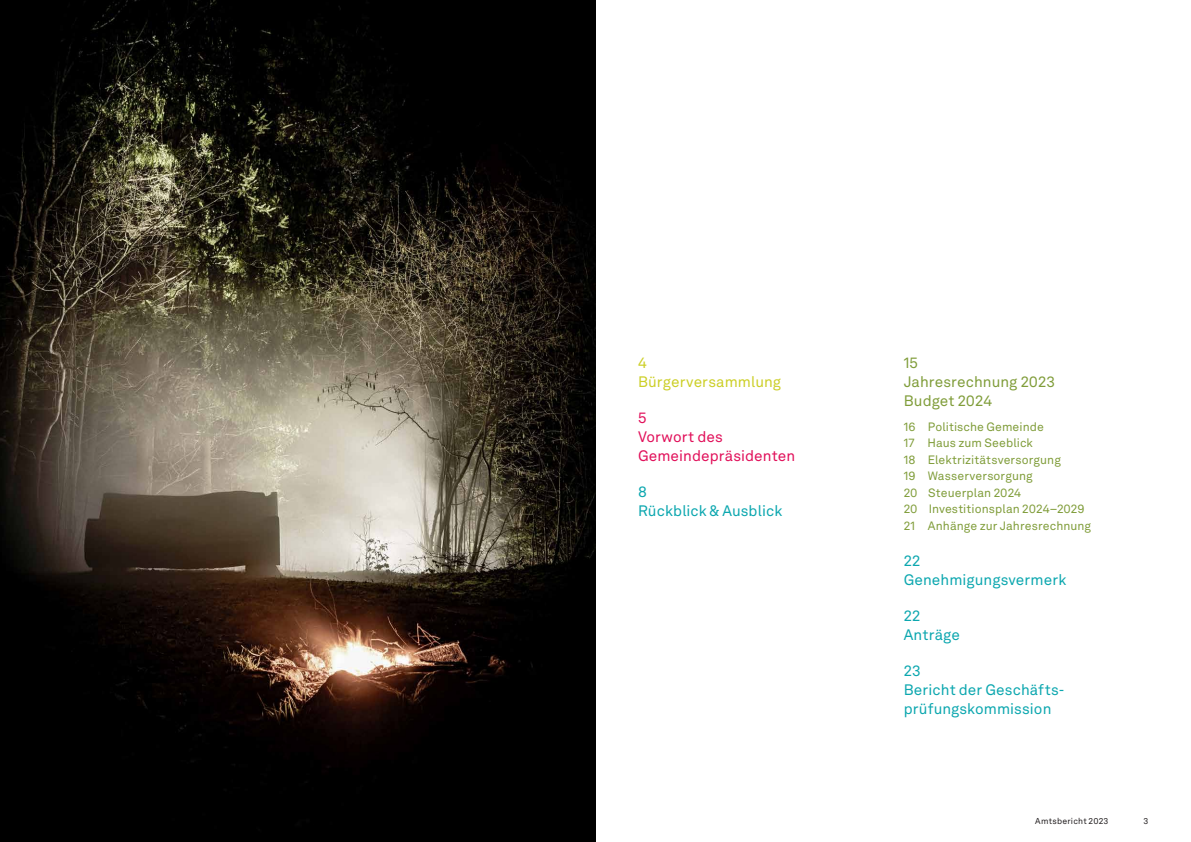
<style>
.page{position:relative;width:1191px;height:842px;background:#fff}
.page>*{position:absolute;margin:0;border:0;box-sizing:border-box;transform-origin:0 0}
.t1{font:15px/19px "Akkurat LL";letter-spacing:.005em;color:#0ca7af}
.t2{font:15px/19px "Akkurat LL";letter-spacing:.005em;color:#e1105a}
.t3{font:15px/19px "Akkurat LL";letter-spacing:.005em;color:#809d3a}
.t4{font:15px/19px "Akkurat LL";letter-spacing:.005em;color:#cccf27}
.t5{font:12px/16.5px "Akkurat LL";letter-spacing:.005em;color:#809d3a}
.t6{font:8.5px "Akkurat LL";letter-spacing:.025em;color:#231f20}
</style>
<div class="page">
<img style="left:0;top:0;width:595px;height:842px">
<p class="t4" style="left:638px;top:353px;width:145px">4<br>Bürgerversammlung</p>
<p class="t2" style="left:638px;top:408px;width:159px">5<br>Vorwort des<br>Gemeindepräsidenten</p>
<p class="t1" style="left:638px;top:482px;width:146px">8<br>Rückblick &amp; Ausblick</p>
<p class="t3" style="left:903px;top:353px;width:153px">15<br>Jahresrechnung 2023<br>Budget 2024</p>
<p class="t5" style="left:903px;top:418px;width:189px">16 Politische Gemeinde<br>17 Haus zum Seeblick<br>18 Elektrizitätsversorgung<br>19 Wasserversorgung<br>20 Steuerplan 2024<br>20 Investitionsplan 2024–2029<br>21 Anhänge zur Jahresrechnung</p>
<p class="t1" style="left:903px;top:551px;width:164px">22<br>Genehmigungsvermerk</p>
<p class="t1" style="left:903px;top:606px;width:58px">22<br>Anträge</p>
<p class="t1" style="left:903px;top:661px;width:162px">23<br>Bericht der Geschäfts&shy;prüfungskommission</p>
<p class="t6" style="left:1035px;top:816px;width:75px">Amtsbericht 2023</p>
<p class="t6" style="left:1143px;top:816px;width:6px">3</p>
</div>
